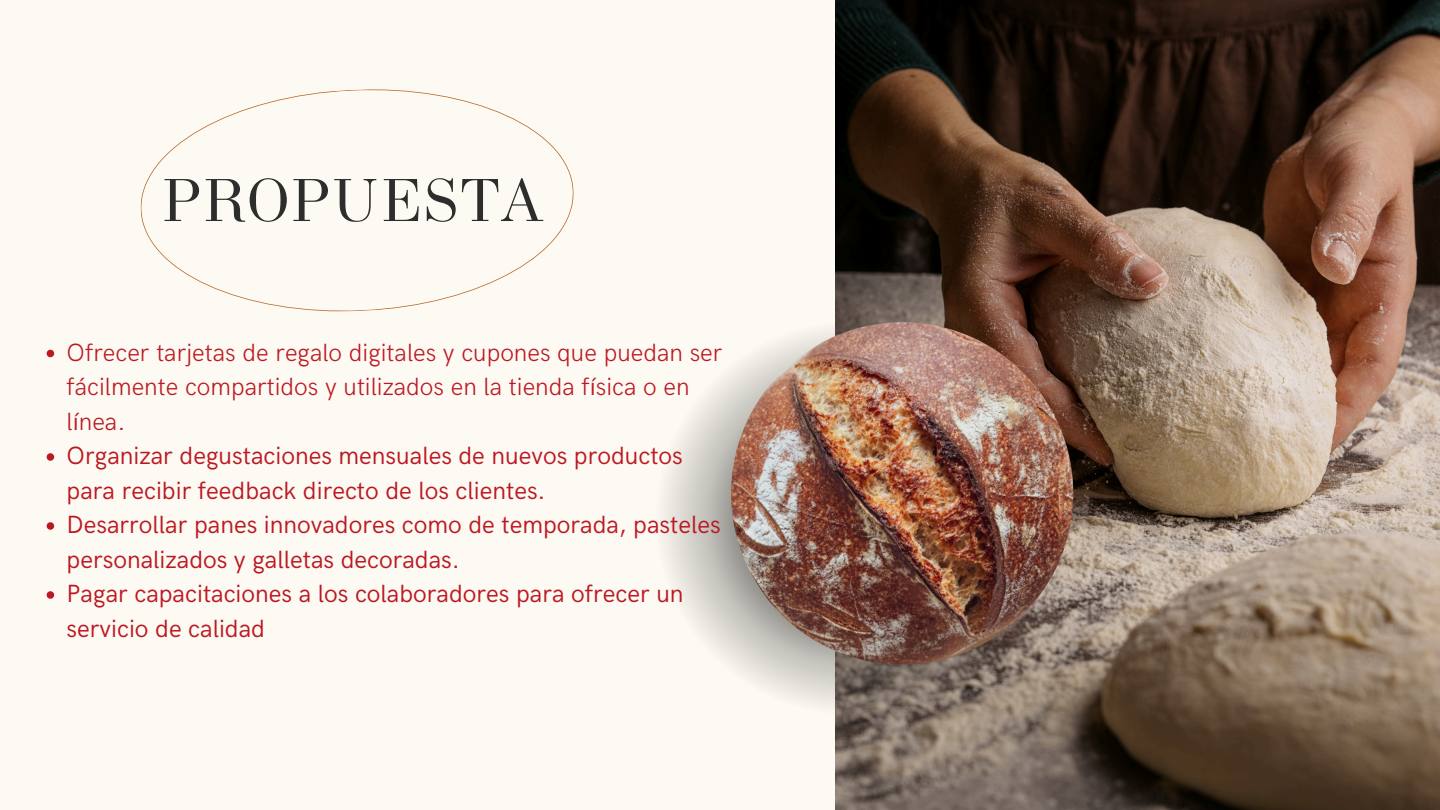
<style>
.page{position:relative;width:1440px;height:810px;background:#fcfaf2}
.page>*{position:absolute;margin:0;border:0;box-sizing:border-box;transform-origin:0 0}
.t1{font:60px "New Standard";color:#2e2d2d}
.t2{font:25px/34.5px "HK Grotesk";color:#bc1823}
.t3{font:300 25px/34.5px "HK Grotesk";color:#bc1823}
</style>
<div class="page">
<img style="left:835px;top:0;width:605px;height:810px">
<svg style="left:140px;top:89px;width:434px;height:223px"></svg>
<svg style="left:664px;top:399px;width:385px;height:316px"></svg>
<img style="left:707px;top:298px;width:390px;height:391px">
<svg style="left:47px;top:350px;width:7px;height:7px"></svg>
<svg style="left:47px;top:453px;width:7px;height:8px"></svg>
<svg style="left:47px;top:522px;width:7px;height:8px"></svg>
<svg style="left:47px;top:591px;width:7px;height:8px"></svg>
<p class="t1" style="left:160px;top:162px;width:385px">PROPUESTA</p>
<p class="t3" style="left:67px;top:336px;width:657px">Ofrecer tarjetas de regalo digitales y cupones que puedan ser fácilmente compartidos y utilizados en la tienda física o en línea.</p>
<p class="t2" style="left:67px;top:440px;width:618px">Organizar degustaciones mensuales de nuevos productos para recibir feedback directo de los clientes.</p>
<p class="t2" style="left:67px;top:509px;width:655px">Desarrollar panes innovadores como de temporada, pasteles personalizados y galletas decoradas.</p>
<p class="t2" style="left:67px;top:578px;width:618px">Pagar capacitaciones a los colaboradores para ofrecer un servicio de calidad</p>
</div>
